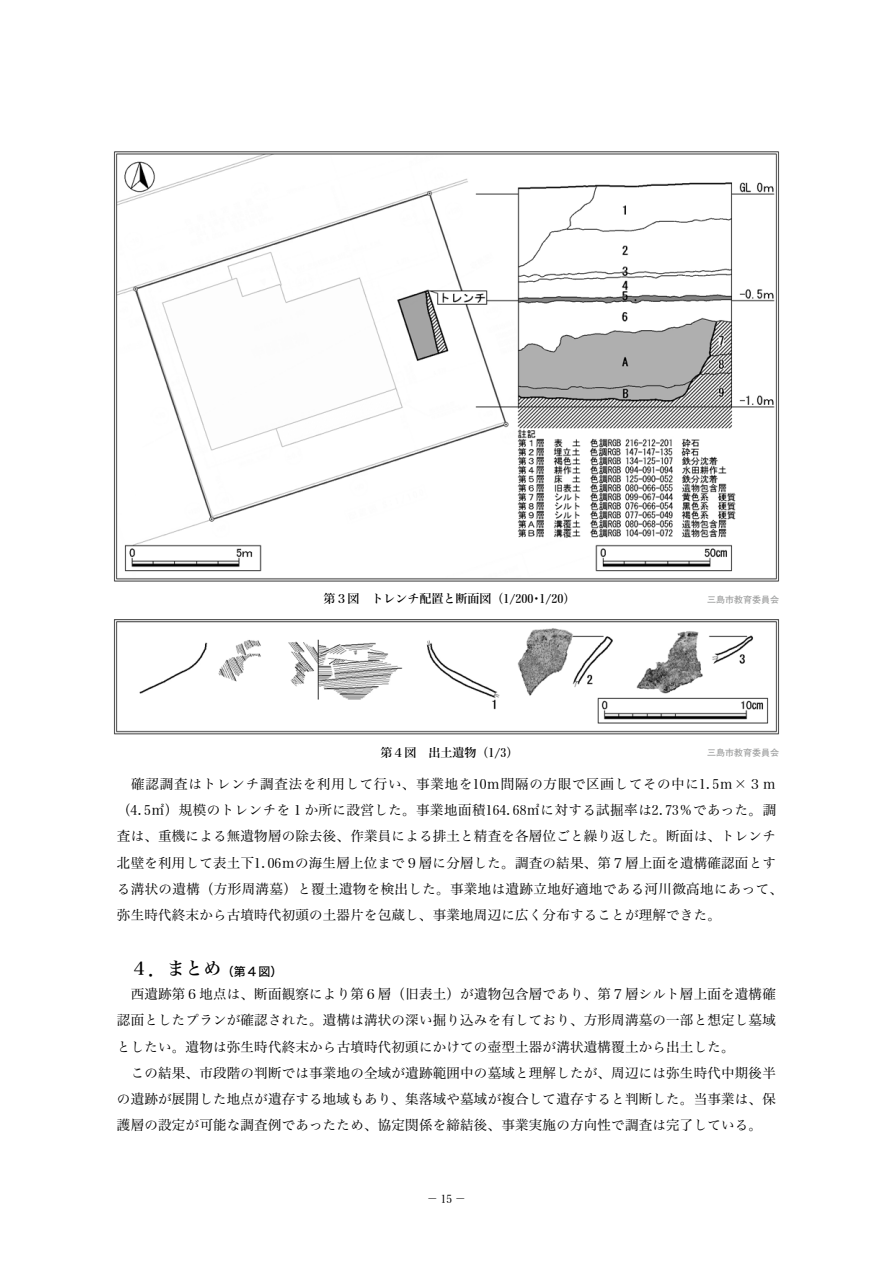
<style>
.page{position:relative;width:893px;height:1263px;background:#fff}
.page>*{position:absolute;margin:0;border:0;box-sizing:border-box;transform-origin:0 0}
.t1{font:18px "Hira Min Std W5";color:#000}
.t2{font:13.5px/26.2px "Hira Min Std W3";letter-spacing:.015em;color:#000}
.t3{font:12px "Hira Min Std W5";color:#000}
.t4{font:11.25px "Hira Min Std W3";color:#000}
.t5{font:700 9px "Futo Go B101 Pr 6";color:#9fa0a0}
.s1{font-family:"Hira Kaku Std W5";font-size:12px}
</style>
<div class="page">
<img style="left:113px;top:151px;width:667px;height:584px">
<div style="left:702px;top:590px;width:82px;height:17px;background:#fff"></div>
<p class="t3" style="left:323px;top:589px;width:254px">第３図　トレンチ配置と断面図（1/200･1/20）</p>
<p class="t3" style="left:380px;top:744px;width:140px">第４図　出土遺物（1/3）</p>
<p class="t5" style="left:707px;top:593px;width:73px">三島市教育委員会</p>
<p class="t5" style="left:707px;top:746px;width:73px">三島市教育委員会</p>
<p class="t2" style="left:117px;top:770px;width:667px">　確認調査はトレンチ調査法を利用して行い、事業地を10ｍ間隔の方眼で区画してその中に1.5ｍ×３ｍ（4.5㎡）規模のトレンチを１か所に設営した。事業地面積164.68㎡に対する試掘率は2.73％であった。調査は、重機による無遺物層の除去後、作業員による排土と精査を各層位ごと繰り返した。断面は、トレンチ北壁を利用して表土下1.06ｍの海生層上位まで９層に分層した。調査の結果、第７層上面を遺構確認面とする溝状の遺構（方形周溝墓）と覆土遺物を検出した。事業地は遺跡立地好適地である河川微高地にあって、弥生時代終末から古墳時代初頭の土器片を包蔵し、事業地周辺に広く分布することが理解できた。</p>
<h1 class="t1" style="left:130px;top:955px;width:154px">４．まとめ<span class="s1">（第４図）</span></h1>
<p class="t2" style="left:117px;top:980px;width:660px">　西遺跡第６地点は、断面観察により第６層（旧表土）が遺物包含層であり、第７層シルト層上面を遺構確認面としたプランが確認された。遺構は溝状の深い掘り込みを有しており、方形周溝墓の一部と想定し墓域としたい。遺物は弥生時代終末から古墳時代初頭にかけての壺型土器が溝状遺構覆土から出土した。<br>　この結果、市段階の判断では事業地の全域が遺跡範囲中の墓域と理解したが、周辺には弥生時代中期後半の遺跡が展開した地点が遺存する地域もあり、集落域や墓域が複合して遺存すると判断した。当事業は、保護層の設定が可能な調査例であったため、協定関係を締結後、事業実施の方向性で調査は完了している。</p>
<p class="t4" style="left:427px;top:1191px;width:41px">－15－</p>
</div>
